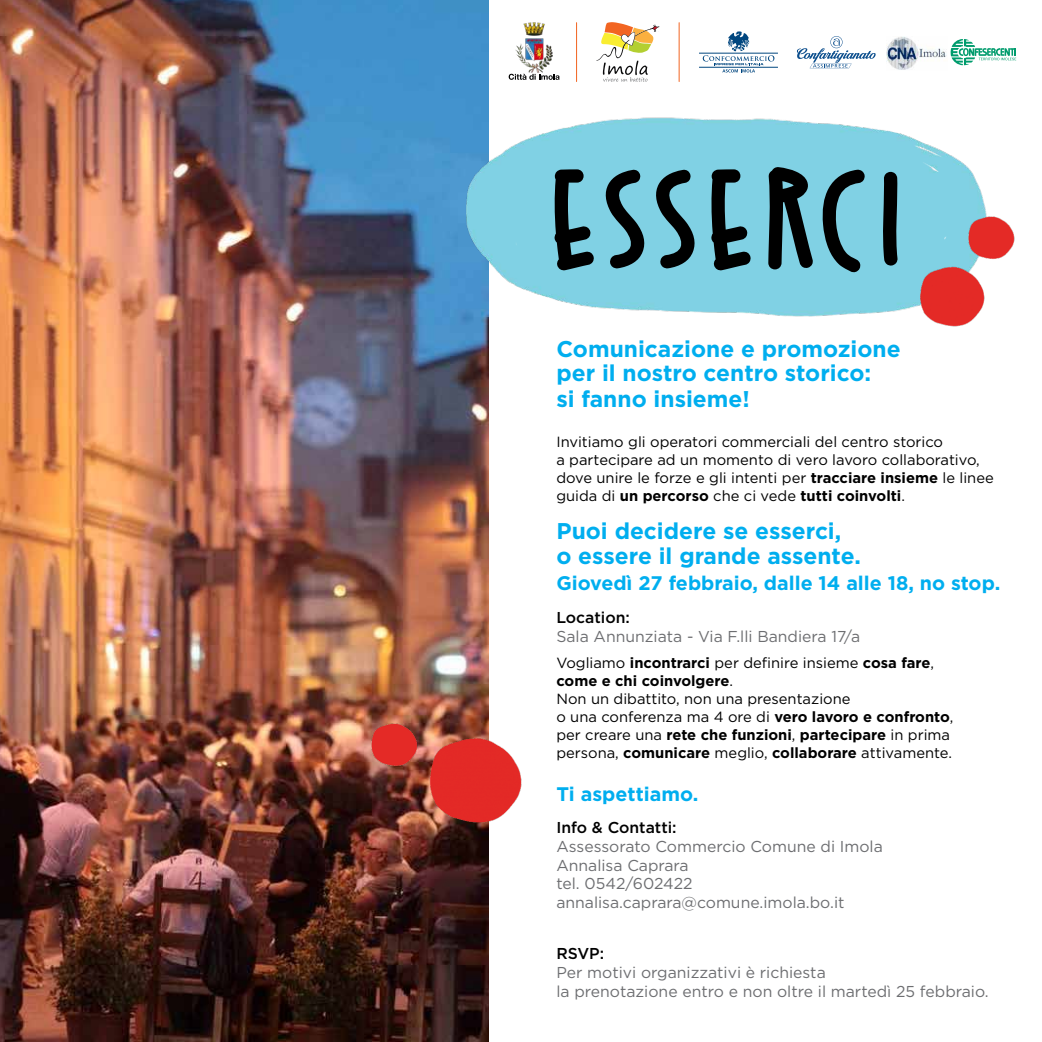
<style>
.page{position:relative;width:1042px;height:1042px;background:#fff}
.page>*{position:absolute;margin:0;border:0;box-sizing:border-box;transform-origin:0 0}
.t1{font:100 132.3px "Hand";color:#000}
.t2{font:700 22.75px/25.4px "Gotham";color:#00aeef}
.t3{font:700 19.6px "Gotham";color:#00aeef}
.t4{font:15.75px/18.9px "Gotham";color:#6d6e71}
.t5{font:500 15.75px "Gotham";color:#000}
.t6{font:14.7px/18px "Gotham";color:#000}
.s1{font-weight:700}
</style>
<div class="page">
<img style="left:0;top:0;width:488px;height:1042px">
<img style="left:455px;top:94px;width:531px;height:240px">
<img style="left:914px;top:263px;width:72px;height:69px">
<img style="left:422px;top:731px;width:100px;height:99px">
<img style="left:367px;top:720px;width:55px;height:49px">
<img style="left:964px;top:213px;width:51px;height:50px">
<svg style="left:596px;top:22px;width:64px;height:60px"></svg>
<hr style="left:576px;top:22px;width:1px;height:60px;background:#f26522">
<hr style="left:678px;top:22px;width:1px;height:60px;background:#f26522">
<svg style="left:797px;top:36px;width:79px;height:32px"></svg>
<img style="left:515px;top:23px;width:38px;height:50px">
<svg style="left:509px;top:74px;width:50px;height:6px"></svg>
<svg style="left:950px;top:39px;width:66px;height:26px"></svg>
<svg style="left:703px;top:31px;width:71px;height:41px"></svg>
<hr style="left:699px;top:53px;width:79px;height:1px;background:#00467f">
<hr style="left:699px;top:67px;width:79px;height:1px;background:#00467f">
<img style="left:887px;top:37px;width:60px;height:33px">
<h1 class="t1" style="left:551px;top:149px;width:361px">ESSERCI</h1>
<h2 class="t2" style="left:556px;top:336px;width:346px">Comunicazione e promozione per il nostro centro storico:<br>si fanno insieme!</h2>
<p class="t6" style="left:556px;top:432px;width:439px">Invitiamo gli operatori commerciali del centro storico<br>a partecipare ad un momento di vero lavoro collaborativo, dove unire le forze e gli intenti per <span class="s1">tracciare insieme</span> le linee guida di <span class="s1">un percorso</span> che ci vede <span class="s1">tutti coinvolti</span>.</p>
<h2 class="t2" style="left:556px;top:519px;width:306px;line-height:24.5px">Puoi decidere se esserci, o essere il grande assente.</h2>
<h3 class="t3" style="left:556px;top:570px;width:445px">Giovedì 27 febbraio, dalle 14 alle 18, no stop.</h3>
<p class="t5" style="left:556px;top:607px;width:75px">Location:</p>
<p class="t4" style="left:556px;top:626px;width:305px">Sala Annunziata - Via F.lli Bandiera 17/a</p>
<p class="t6" style="left:556px;top:653px;width:399px">Vogliamo <span class="s1">incontrarci</span> per definire insieme <span class="s1">cosa fare</span>, <span class="s1">come e chi coinvolgere</span>.<br>Non un dibattito, non una presentazione<br>o una conferenza ma 4 ore di <span class="s1">vero lavoro e confronto</span>, per creare una <span class="s1">rete che funzioni</span>, <span class="s1">partecipare</span> in prima persona, <span class="s1">comunicare</span> meglio, <span class="s1">collaborare</span> attivamente.</p>
<h3 class="t3" style="left:556px;top:781px;width:143px">Ti aspettiamo.</h3>
<p class="t5" style="left:556px;top:817px;width:122px">Info &amp; Contatti:</p>
<p class="t4" style="left:556px;top:836px;width:328px">Assessorato Commercio Comune di Imola<br>Annalisa Caprara<br>tel. 0542/602422 annalisa.caprara@comune.imola.bo.it</p>
<p class="t5" style="left:556px;top:943px;width:49px">RSVP:</p>
<p class="t4" style="left:556px;top:962px;width:434px">Per motivi organizzativi è richiesta<br>la prenotazione entro e non oltre il martedì 25 febbraio.</p>
</div>
